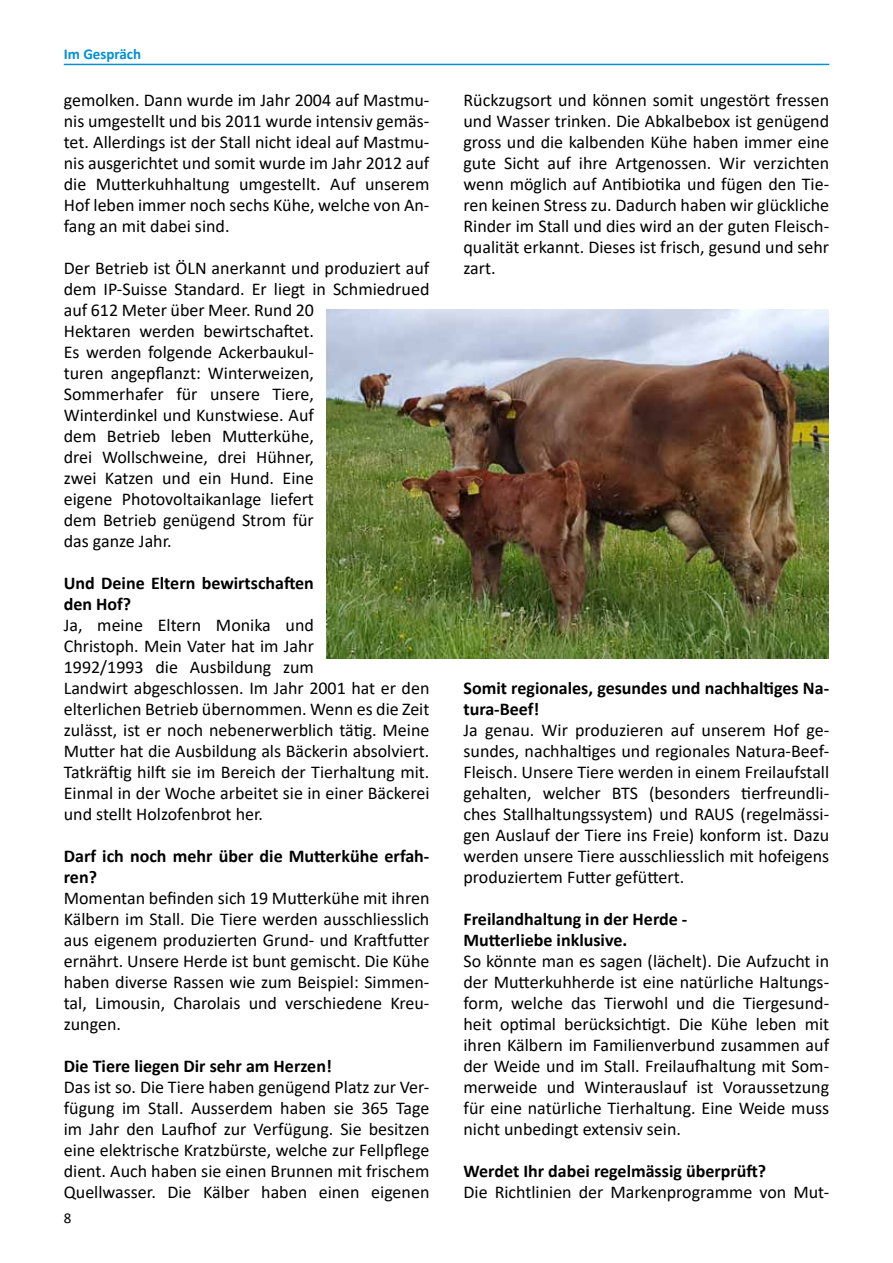
<style>
.page{position:relative;width:893px;height:1263px;background:#fff}
.page>*{position:absolute;margin:0;border:0;box-sizing:border-box;transform-origin:0 0}
.t1{font:18px/21px "Calibri";color:#000;text-align:justify}
.t2{font:700 18px/21px "Calibri";color:#000}
.t3{font:700 15px "Calibri";color:#0090d7}
.t4{font:15px "Calibri";color:#000}
</style>
<div class="page">
<hr style="left:64px;top:64px;width:765px;height:1px;background:#0090d7">
<img style="left:327px;top:310px;width:501px;height:349px">
<p class="t3" style="left:64px;top:44px;width:79px">Im Gespräch</p>
<p class="t1" style="left:64px;top:89px;width:367px">gemolken. Dann wurde im Jahr 2004 auf Mastmu&shy;nis umgestellt und bis 2011 wurde intensiv gemäs&shy;tet. Allerdings ist der Stall nicht ideal auf Mastmu&shy;nis ausgerichtet und somit wurde im Jahr 2012 auf die Mutterkuhhaltung umgestellt. Auf unserem Hof leben immer noch sechs Kühe, welche von An&shy;fang an mit dabei sind.</p>
<p class="t1" style="left:64px;top:257px;width:367px;text-align:left">Der Betrieb ist ÖLN anerkannt und produziert auf dem IP-Suisse Standard. Er liegt in Schmiedrued auf 612 Meter über Meer. Rund 20<br>Hektaren werden bewirtschaftet.<br>Es werden folgende Ackerbaukul-<br>turen angepflanzt: Winterweizen,<br>Sommerhafer für unsere Tiere,<br>Winterdinkel und Kunstwiese. Auf<br>dem Betrieb leben Mutterkühe,<br>drei Wollschweine, drei Hühner,<br>zwei Katzen und ein Hund. Eine<br>eigene Photovoltaikanlage liefert<br>dem Betrieb genügend Strom für<br>das ganze Jahr.</p>
<p class="t2" style="left:64px;top:572px;width:252px">Und Deine Eltern bewirtschaften den Hof?</p>
<p class="t1" style="left:64px;top:614px;width:367px;text-align:left">Ja, meine Eltern Monika und<br>Christoph. Mein Vater hat im Jahr<br>1992/1993 die Ausbildung zum<br>Landwirt abgeschlossen. Im Jahr 2001 hat er den elterlichen Betrieb übernommen. Wenn es die Zeit zulässt, ist er noch nebenerwerblich tätig. Meine Mutter hat die Ausbildung als Bäckerin absolviert.<br>Tatkräftig hilft sie im Bereich der Tierhaltung mit.<br>Einmal in der Woche arbeitet sie in einer Bäckerei und stellt Holzofenbrot her.</p>
<p class="t2" style="left:64px;top:845px;width:367px">Darf ich noch mehr über die Mutterkühe erfah&shy;ren?</p>
<p class="t1" style="left:64px;top:887px;width:367px">Momentan befinden sich 19 Mutterkühe mit ihren Kälbern im Stall. Die Tiere werden ausschliesslich aus eigenem produzierten Grund- und Kraftfutter ernährt. Unsere Herde ist bunt gemischt. Die Kühe haben diverse Rassen wie zum Beispiel: Simmen&shy;tal, Limousin, Charolais und verschiedene Kreu&shy;zungen.</p>
<p class="t2" style="left:64px;top:1055px;width:270px">Die Tiere liegen Dir sehr am Herzen!</p>
<p class="t1" style="left:64px;top:1076px;width:367px">Das ist so. Die Tiere haben genügend Platz zur Ver&shy;fügung im Stall. Ausserdem haben sie 365 Tage im Jahr den Laufhof zur Verfügung. Sie besitzen eine elektrische Kratzbürste, welche zur Fellpflege dient. Auch haben sie einen Brunnen mit frischem Quellwasser. Die Kälber haben einen eigenen</p>
<p class="t4" style="left:64px;top:1208px;width:9px">8</p>
<p class="t1" style="left:463px;top:89px;width:367px">Rückzugsort und können somit ungestört fressen und Wasser trinken. Die Abkalbebox ist genügend gross und die kalbenden Kühe haben immer eine gute Sicht auf ihre Artgenossen. Wir verzichten wenn möglich auf Antibiotika und fügen den Tie&shy;ren keinen Stress zu. Dadurch haben wir glückliche Rinder im Stall und dies wird an der guten Fleisch&shy;qualität erkannt. Dieses ist frisch, gesund und sehr zart.</p>
<p class="t2" style="left:463px;top:677px;width:367px">Somit regionales, gesundes und nachhaltiges Na&shy;tura-Beef!</p>
<p class="t1" style="left:463px;top:719px;width:367px">Ja genau. Wir produzieren auf unserem Hof ge&shy;sundes, nachhaltiges und regionales Natura-Beef-Fleisch. Unsere Tiere werden in einem Freilaufstall gehalten, welcher BTS (besonders tierfreundli&shy;ches Stallhaltungssystem) und RAUS (regelmässi&shy;gen Auslauf der Tiere ins Freie) konform ist. Dazu werden unsere Tiere ausschliesslich mit hofeigens produziertem Futter gefüttert.</p>
<p class="t2" style="left:463px;top:908px;width:225px">Freilandhaltung in der Herde -<br>Mutterliebe inklusive.</p>
<p class="t1" style="left:463px;top:950px;width:367px">So könnte man es sagen (lächelt). Die Aufzucht in der Mutterkuhherde ist eine natürliche Haltungs&shy;form, welche das Tierwohl und die Tiergesund&shy;heit optimal berücksichtigt. Die Kühe leben mit ihren Kälbern im Familienverbund zusammen auf der Weide und im Stall. Freilaufhaltung mit Som&shy;merweide und Winterauslauf ist Voraussetzung für eine natürliche Tierhaltung. Eine Weide muss nicht unbedingt extensiv sein.</p>
<p class="t2" style="left:463px;top:1160px;width:304px">Werdet Ihr dabei regelmässig überprüft?</p>
<p class="t1" style="left:463px;top:1181px;width:367px">Die Richtlinien der Markenprogramme von Mut-</p>
</div>
